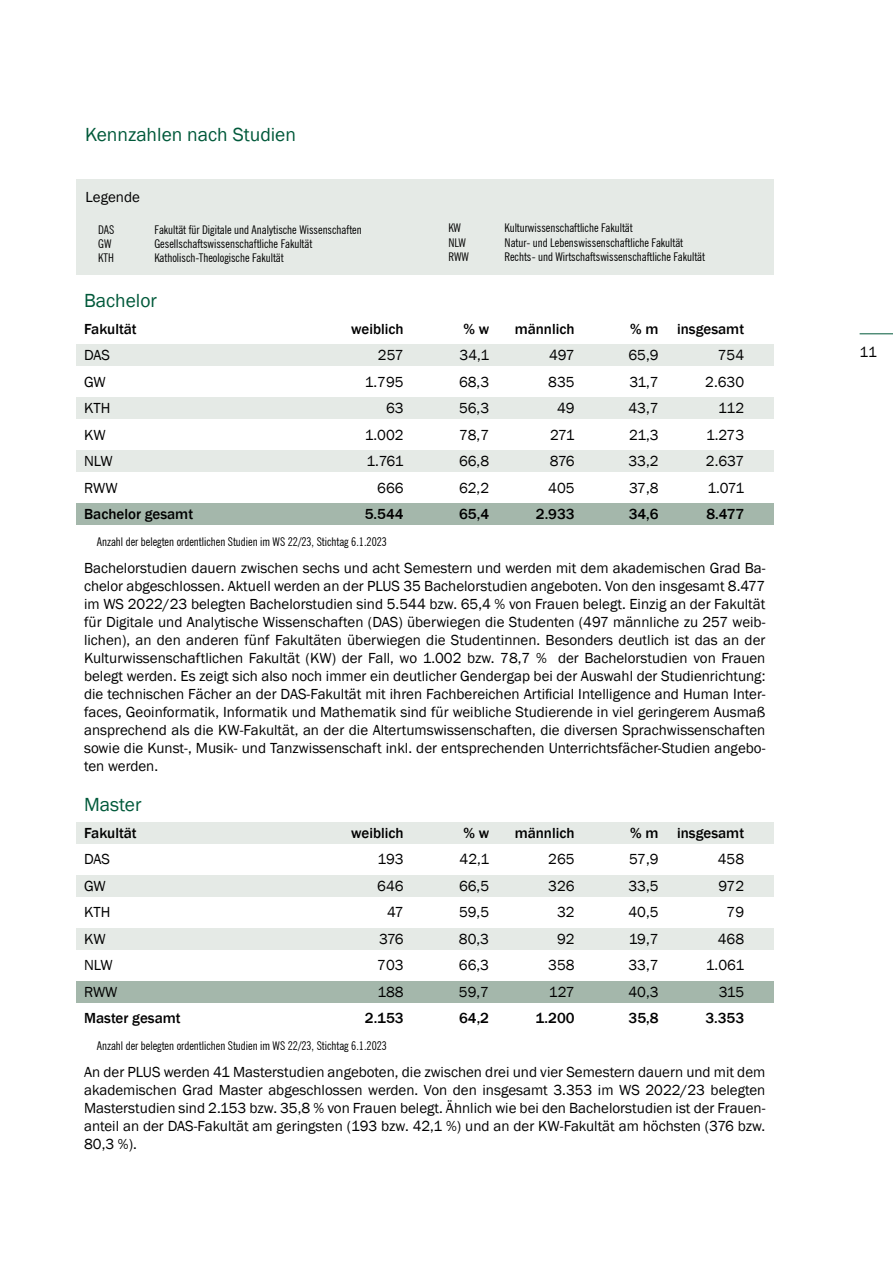
<style>
.page{position:relative;width:893px;height:1263px;background:#fff}
.page>*{position:absolute;margin:0;border:0;box-sizing:border-box;transform-origin:0 0}
.t1{font:19.5px "Franklin Gothic";color:#00593a}
.t2{font:15px/18px "Franklin Gothic";color:#000;text-align:justify}
.t3{font:500 15px "Franklin Gothic";color:#000}
.t4{font:condensed 12px "News Gothic BT";color:#000}
</style>
<div class="page">
<hr style="left:860px;top:333px;width:33px;height:1px;background:#00593a">
<div style="left:77px;top:822px;width:697px;height:22px;background:#e5eae6"></div>
<div style="left:77px;top:875px;width:697px;height:22px;background:#e5eae6"></div>
<div style="left:77px;top:928px;width:697px;height:22px;background:#e5eae6"></div>
<div style="left:77px;top:981px;width:697px;height:21px;background:#a4b7ab"></div>
<div style="left:77px;top:344px;width:697px;height:21px;background:#e5eae6"></div>
<div style="left:77px;top:397px;width:697px;height:21px;background:#e5eae6"></div>
<div style="left:77px;top:450px;width:697px;height:22px;background:#e5eae6"></div>
<div style="left:77px;top:503px;width:697px;height:21px;background:#a4b7ab"></div>
<div style="left:77px;top:179px;width:697px;height:96px;background:#e5eae6"></div>
<h1 class="t1" style="left:85px;top:123px;width:212px">Kennzahlen nach Studien</h1>
<p class="t2" style="left:86px;top:189px;width:56px">Legende</p>
<p class="t4" style="left:98px;top:222px;width:18px">DAS</p>
<p class="t4" style="left:155px;top:222px;width:209px">Fakultät für Digitale und Analytische Wissenschaften</p>
<p class="t4" style="left:98px;top:236px;width:15px">GW</p>
<p class="t4" style="left:155px;top:236px;width:159px">Gesellschaftswissenschaftliche Fakultät</p>
<p class="t4" style="left:98px;top:251px;width:17px">KTH</p>
<p class="t4" style="left:155px;top:251px;width:131px">Katholisch-Theologische Fakultät</p>
<p class="t4" style="left:448px;top:221px;width:14px">KW</p>
<p class="t4" style="left:505px;top:221px;width:130px">Kulturwissenschaftliche Fakultät</p>
<p class="t4" style="left:448px;top:235px;width:19px">NLW</p>
<p class="t4" style="left:505px;top:235px;width:180px">Natur- und Lebenswissenschaftliche Fakultät</p>
<p class="t4" style="left:448px;top:249px;width:22px">RWW</p>
<p class="t4" style="left:505px;top:249px;width:202px">Rechts- und Wirtschaftswissenschaftliche Fakultät</p>
<h1 class="t1" style="left:84px;top:288px;width:74px">Bachelor</h1>
<p class="t3" style="left:84px;top:319px;width:54px">Fakultät</p>
<p class="t3" style="left:351px;top:319px;width:54px">weiblich</p>
<p class="t3" style="left:463px;top:319px;width:27px">% w</p>
<p class="t3" style="left:515px;top:319px;width:61px">männlich</p>
<p class="t3" style="left:630px;top:319px;width:115px">% m insgesamt</p>
<p class="t2" style="left:84px;top:346px;width:27px">DAS</p>
<p class="t2" style="left:378px;top:346px;width:27px">257</p>
<p class="t2" style="left:460px;top:346px;width:31px">34,1</p>
<p class="t2" style="left:549px;top:346px;width:27px">497</p>
<p class="t2" style="left:628px;top:346px;width:32px">65,9</p>
<p class="t2" style="left:718px;top:346px;width:28px">754</p>
<p class="t2" style="left:84px;top:373px;width:23px">GW</p>
<p class="t2" style="left:365px;top:373px;width:40px">1.795</p>
<p class="t2" style="left:459px;top:373px;width:32px">68,3</p>
<p class="t2" style="left:548px;top:373px;width:28px">835</p>
<p class="t2" style="left:629px;top:373px;width:31px">31,7</p>
<p class="t2" style="left:705px;top:373px;width:40px">2.630</p>
<p class="t2" style="left:84px;top:399px;width:28px">KTH</p>
<p class="t2" style="left:386px;top:399px;width:19px">63</p>
<p class="t2" style="left:459px;top:399px;width:32px">56,3</p>
<p class="t2" style="left:557px;top:399px;width:19px">49</p>
<p class="t2" style="left:628px;top:399px;width:32px">43,7</p>
<p class="t2" style="left:718px;top:399px;width:28px">112</p>
<p class="t2" style="left:84px;top:426px;width:23px">KW</p>
<p class="t2" style="left:365px;top:426px;width:40px">1.002</p>
<p class="t2" style="left:459px;top:426px;width:32px">78,7</p>
<p class="t2" style="left:550px;top:426px;width:26px">271</p>
<p class="t2" style="left:629px;top:426px;width:31px">21,3</p>
<p class="t2" style="left:706px;top:426px;width:40px">1.273</p>
<p class="t2" style="left:84px;top:452px;width:30px">NLW</p>
<p class="t2" style="left:366px;top:452px;width:39px">1.761</p>
<p class="t2" style="left:459px;top:452px;width:32px">66,8</p>
<p class="t2" style="left:550px;top:452px;width:26px">876</p>
<p class="t2" style="left:628px;top:452px;width:32px">33,2</p>
<p class="t2" style="left:706px;top:452px;width:40px">2.637</p>
<p class="t2" style="left:84px;top:479px;width:35px">RWW</p>
<p class="t2" style="left:377px;top:479px;width:28px">666</p>
<p class="t2" style="left:459px;top:479px;width:32px">62,2</p>
<p class="t2" style="left:548px;top:479px;width:28px">405</p>
<p class="t2" style="left:629px;top:479px;width:31px">37,8</p>
<p class="t2" style="left:707px;top:479px;width:38px">1.071</p>
<p class="t3" style="left:84px;top:505px;width:111px">Bachelor gesamt</p>
<p class="t3" style="left:365px;top:505px;width:40px">5.544</p>
<p class="t3" style="left:459px;top:505px;width:31px">65,4</p>
<p class="t3" style="left:536px;top:505px;width:40px">2.933</p>
<p class="t3" style="left:629px;top:505px;width:31px">34,6</p>
<p class="t3" style="left:706px;top:505px;width:39px">8.477</p>
<p class="t4" style="left:97px;top:535px;width:292px">Anzahl der belegten ordentlichen Studien im WS 22/23, Stichtag 6.1.2023</p>
<p class="t2" style="left:84px;top:559px;width:683px">Bachelorstudien dauern zwischen sechs und acht Semestern und werden mit dem akademischen Grad Ba&shy;chelor abgeschlossen. Aktuell werden an der PLUS 35 Bachelorstudien angeboten. Von den insgesamt 8.477 im WS 2022/23 belegten Bachelorstudien sind 5.544 bzw. 65,4 % von Frauen belegt. Einzig an der Fakultät für Digitale und Analytische Wissenschaften (DAS) überwiegen die Studenten (497 männliche zu 257 weib&shy;lichen), an den anderen fünf Fakultäten überwiegen die Studentinnen. Besonders deutlich ist das an der Kulturwissenschaftlichen Fakultät (KW) der Fall, wo 1.002 bzw. 78,7 % der Bachelorstudien von Frauen belegt werden. Es zeigt sich also noch immer ein deutlicher Gendergap bei der Auswahl der Studienrichtung: die technischen Fächer an der DAS-Fakultät mit ihren Fachbereichen Artificial Intelligence and Human Inter&shy;faces, Geoinformatik, Informatik und Mathematik sind für weibliche Studierende in viel geringerem Ausmaß ansprechend als die KW-Fakultät, an der die Altertumswissenschaften, die diversen Sprachwissenschaften sowie die Kunst-, Musik- und Tanzwissenschaft inkl. der entsprechenden Unterrichtsfächer-Studien angebo&shy;ten werden.</p>
<h1 class="t1" style="left:84px;top:793px;width:59px">Master</h1>
<p class="t3" style="left:84px;top:823px;width:54px">Fakultät</p>
<p class="t3" style="left:351px;top:823px;width:54px">weiblich</p>
<p class="t3" style="left:463px;top:823px;width:27px">% w</p>
<p class="t3" style="left:515px;top:823px;width:61px">männlich</p>
<p class="t3" style="left:630px;top:823px;width:115px">% m insgesamt</p>
<p class="t2" style="left:84px;top:850px;width:27px">DAS</p>
<p class="t2" style="left:377px;top:850px;width:28px">193</p>
<p class="t2" style="left:460px;top:850px;width:31px">42,1</p>
<p class="t2" style="left:548px;top:850px;width:28px">265</p>
<p class="t2" style="left:629px;top:850px;width:31px">57,9</p>
<p class="t2" style="left:718px;top:850px;width:28px">458</p>
<p class="t2" style="left:84px;top:877px;width:23px">GW</p>
<p class="t2" style="left:377px;top:877px;width:28px">646</p>
<p class="t2" style="left:459px;top:877px;width:32px">66,5</p>
<p class="t2" style="left:548px;top:877px;width:28px">326</p>
<p class="t2" style="left:628px;top:877px;width:32px">33,5</p>
<p class="t2" style="left:719px;top:877px;width:27px">972</p>
<p class="t2" style="left:84px;top:903px;width:28px">KTH</p>
<p class="t2" style="left:387px;top:903px;width:18px">47</p>
<p class="t2" style="left:459px;top:903px;width:32px">59,5</p>
<p class="t2" style="left:557px;top:903px;width:19px">32</p>
<p class="t2" style="left:628px;top:903px;width:32px">40,5</p>
<p class="t2" style="left:726px;top:903px;width:19px">79</p>
<p class="t2" style="left:84px;top:930px;width:23px">KW</p>
<p class="t2" style="left:379px;top:930px;width:26px">376</p>
<p class="t2" style="left:459px;top:930px;width:32px">80,3</p>
<p class="t2" style="left:557px;top:930px;width:19px">92</p>
<p class="t2" style="left:629px;top:930px;width:31px">19,7</p>
<p class="t2" style="left:718px;top:930px;width:28px">468</p>
<p class="t2" style="left:84px;top:956px;width:30px">NLW</p>
<p class="t2" style="left:377px;top:956px;width:28px">703</p>
<p class="t2" style="left:459px;top:956px;width:32px">66,3</p>
<p class="t2" style="left:548px;top:956px;width:28px">358</p>
<p class="t2" style="left:628px;top:956px;width:32px">33,7</p>
<p class="t2" style="left:706px;top:956px;width:40px">1.061</p>
<p class="t2" style="left:84px;top:983px;width:35px">RWW</p>
<p class="t2" style="left:377px;top:983px;width:28px">188</p>
<p class="t2" style="left:459px;top:983px;width:32px">59,7</p>
<p class="t2" style="left:549px;top:983px;width:27px">127</p>
<p class="t2" style="left:628px;top:983px;width:32px">40,3</p>
<p class="t2" style="left:719px;top:983px;width:27px">315</p>
<p class="t3" style="left:84px;top:1009px;width:98px">Master gesamt</p>
<p class="t3" style="left:365px;top:1009px;width:40px">2.153</p>
<p class="t3" style="left:459px;top:1009px;width:31px">64,2</p>
<p class="t3" style="left:535px;top:1009px;width:41px">1.200</p>
<p class="t3" style="left:629px;top:1009px;width:31px">35,8</p>
<p class="t3" style="left:705px;top:1009px;width:40px">3.353</p>
<p class="t4" style="left:97px;top:1039px;width:292px">Anzahl der belegten ordentlichen Studien im WS 22/23, Stichtag 6.1.2023</p>
<p class="t2" style="left:84px;top:1063px;width:683px">An der PLUS werden 41 Masterstudien angeboten, die zwischen drei und vier Semestern dauern und mit dem akademischen Grad Master abgeschlossen werden. Von den insgesamt 3.353 im WS 2022/23 belegten Masterstudien sind 2.153 bzw. 35,8 % von Frauen belegt. Ähnlich wie bei den Bachelorstudien ist der Frauen&shy;anteil an der DAS-Fakultät am geringsten (193 bzw. 42,1 %) und an der KW-Fakultät am höchsten (376 bzw.<br>80,3 %).</p>
<p class="t2" style="left:860px;top:343px;width:19px">11</p>
</div>
